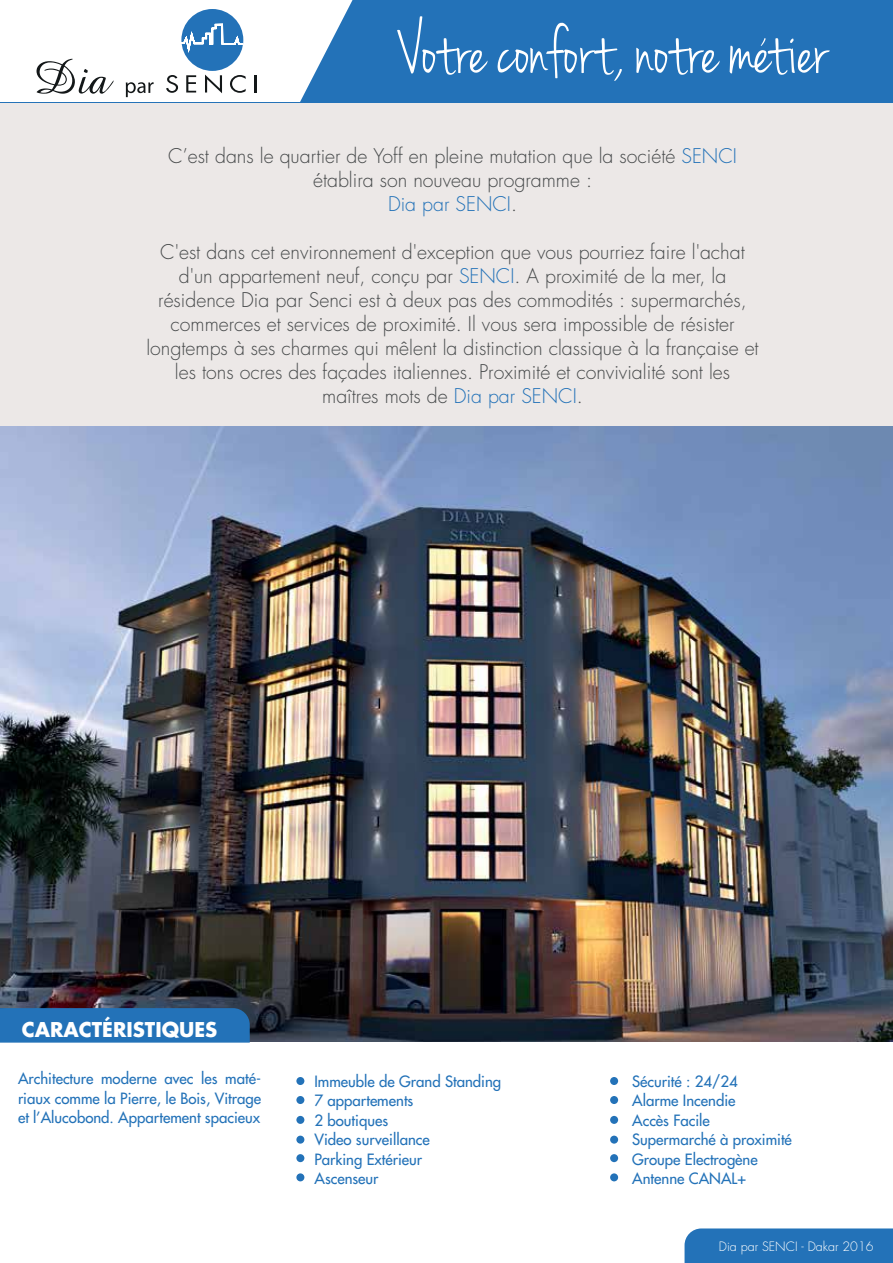
<style>
.page{position:relative;width:893px;height:1263px;background:#fff}
.page>*{position:absolute;margin:0;border:0;box-sizing:border-box;transform-origin:0 0}
.t1{font:78px "Jenna Sue";color:#fff;scale:.88 1}
.t2{font:700 19.8px "Futura Std";color:#fff}
.t3{font:300 19.65px/24px "Futura Std";color:#474a4b;text-align:center}
.t4{font:500 15.15px/19.5px "Futura Std";color:#2372b8}
.t5{font:300 12.6px "Futura Std";color:#fff}
.s1{color:#2372b8}
</style>
<div class="page">
<div style="left:0;top:102px;width:893px;height:942px;background:#ece8e7"></div>
<img style="left:0;top:426px;width:893px;height:617px">
<div style="left:0;top:1043px;width:893px;height:220px;background:#fff"></div>
<div style="left:0;top:0;width:893px;height:102px;background:#2372b8"></div>
<svg style="left:0;top:0;width:352px;height:102px;background:#d7e3ed"></svg>
<svg style="left:761px;top:38px;width:5px;height:8px"></svg>
<div style="left:684px;top:1228px;width:209px;height:35px;background:#2372b8"></div>
<div style="left:0;top:1008px;width:250px;height:35px;background:#2372b8"></div>
<div style="left:296px;top:1077px;width:8px;height:8px;background:#2372b8;border-radius:50%"></div>
<div style="left:296px;top:1096px;width:8px;height:8px;background:#2372b8;border-radius:50%"></div>
<div style="left:296px;top:1116px;width:8px;height:8px;background:#2372b8;border-radius:50%"></div>
<div style="left:296px;top:1136px;width:8px;height:7px;background:#2372b8;border-radius:50%"></div>
<div style="left:296px;top:1154px;width:8px;height:8px;background:#2372b8;border-radius:50%"></div>
<div style="left:296px;top:1173px;width:8px;height:8px;background:#2372b8;border-radius:50%"></div>
<div style="left:610px;top:1077px;width:8px;height:8px;background:#2372b8;border-radius:50%"></div>
<div style="left:610px;top:1096px;width:8px;height:8px;background:#2372b8;border-radius:50%"></div>
<div style="left:610px;top:1116px;width:8px;height:8px;background:#2372b8;border-radius:50%"></div>
<div style="left:610px;top:1136px;width:8px;height:7px;background:#2372b8;border-radius:50%"></div>
<div style="left:610px;top:1154px;width:8px;height:8px;background:#2372b8;border-radius:50%"></div>
<div style="left:610px;top:1173px;width:8px;height:8px;background:#2372b8;border-radius:50%"></div>
<h1 class="t1" style="left:401px;top:5px;width:486px">Votre confort, notre metier</h1>
<p class="t3" style="left:168px;top:145px;width:570px">C’est dans le quartier de Yoff en pleine mutation que la société <span class="s1">SENCI </span>établira son nouveau programme :<br><span class="s1">Dia par SENCI</span>.</p>
<p class="t3" style="left:146px;top:241px;width:614px">C'est dans cet environnement d'exception que vous pourriez faire l'achat d'un appartement neuf, conçu par <span class="s1">SENCI</span>. A proximité de la mer, la résidence Dia par Senci est à deux pas des commodités : supermarchés, commerces et services de proximité. Il vous sera impossible de résister longtemps à ses charmes qui mêlent la distinction classique à la française et les tons ocres des façades italiennes. Proximité et convivialité sont les maîtres mots de <span class="s1">Dia par SENCI</span>.</p>
<p class="t2" style="left:22px;top:1016px;width:197px">CARACTÉRISTIQUES</p>
<p class="t4" style="left:18px;top:1069px;width:245px;text-align:justify">Architecture moderne avec les maté&shy;riaux comme la Pierre, le Bois, Vitrage et l’Alucobond. Appartement spacieux</p>
<p class="t4" style="left:314px;top:1072px;width:188px">Immeuble de Grand Standing<br>7 appartements<br>2 boutiques<br>Video surveillance<br>Parking Extérieur<br>Ascenseur</p>
<p class="t4" style="left:632px;top:1072px;width:161px">Sécurité : 24/24<br>Alarme Incendie<br>Accès Facile<br>Supermarché à proximité<br>Groupe Electrogène<br>Antenne CANAL+</p>
<p class="t5" style="left:719px;top:1239px;width:156px">Dia par SENCI - Dakar 2016</p>
</div>
